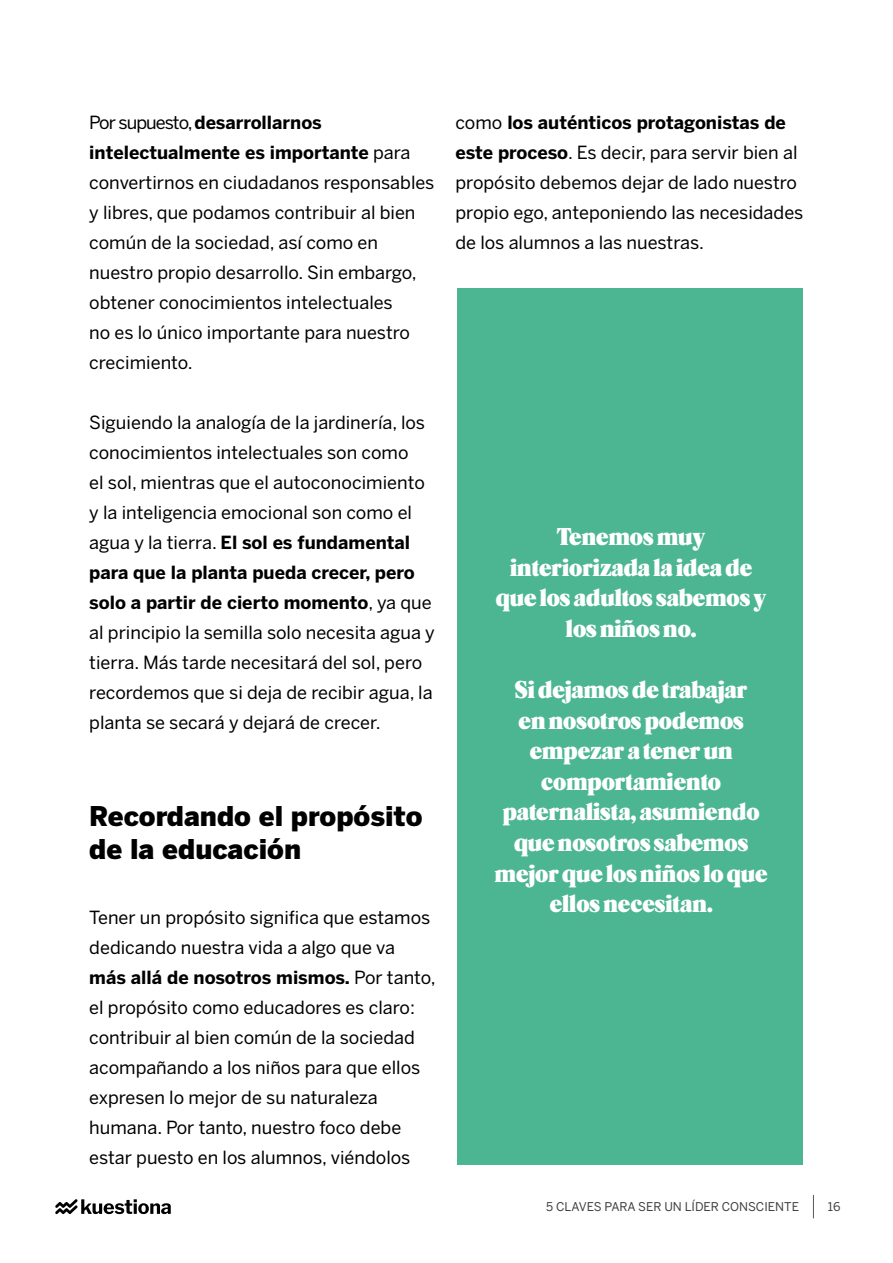
<style>
.page{position:relative;width:893px;height:1263px;background:#fff}
.page>*{position:absolute;margin:0;border:0;box-sizing:border-box;transform-origin:0 0}
.t1{font:900 27px/32.4px "Benton Sans";color:#000}
.t2{font:25.5px/30.6px "Caslon Black SH";color:#fff;text-align:center}
.t3{font:18px/30px "Benton Sans";color:#000}
.t4{font:12px "Benton Sans";color:#3c3c3b}
.s1{font-weight:700}
</style>
<div class="page">
<svg style="left:55px;top:1199px;width:116px;height:15px"></svg>
<svg style="left:813px;top:1195px;width:1px;height:23px"></svg>
<div style="left:457px;top:289px;width:345px;height:876px;background:#4cb692"></div>
<p class="t3" style="left:89px;top:107px;width:347px">Por supuesto, <span class="s1">desarrollarnos intelectualmente es importante</span> para convertirnos en ciudadanos responsables y libres, que podamos contribuir al bien común de la sociedad, así como en nuestro propio desarrollo. Sin embargo, obtener conocimientos intelectuales<br>no es lo único importante para nuestro crecimiento.</p>
<p class="t3" style="left:89px;top:407px;width:347px">Siguiendo la analogía de la jardinería, los conocimientos intelectuales son como<br>el sol, mientras que el autoconocimiento y la inteligencia emocional son como el agua y la tierra. <span class="s1">El sol es fundamental para que la planta pueda crecer, pero solo a partir de cierto momento</span>, ya que al principio la semilla solo necesita agua y tierra. Más tarde necesitará del sol, pero recordemos que si deja de recibir agua, la planta se secará y dejará de crecer.</p>
<h1 class="t1" style="left:89px;top:800px;width:335px">Recordando el propósito de la educación</h1>
<p class="t3" style="left:89px;top:902px;width:348px">Tener un propósito significa que estamos dedicando nuestra vida a algo que va <span class="s1">más allá de nosotros mismos.</span> Por tanto, el propósito como educadores es claro: contribuir al bien común de la sociedad acompañando a los niños para que ellos expresen lo mejor de su naturaleza humana. Por tanto, nuestro foco debe estar puesto en los alumnos, viéndolos</p>
<p class="t3" style="left:455px;top:107px;width:349px">como <span class="s1">los auténticos protagonistas de este proceso</span>. Es decir, para servir bien al propósito debemos dejar de lado nuestro propio ego, anteponiendo las necesidades de los alumnos a las nuestras.</p>
<h2 class="t2" style="left:496px;top:522px;width:272px">Tenemos muy interiorizada la idea de que los adultos sabemos y los niños no.</h2>
<h2 class="t2" style="left:495px;top:675px;width:274px">Si dejamos de trabajar<br>en nosotros podemos empezar a tener un comportamiento paternalista, asumiendo que nosotros sabemos mejor que los niños lo que ellos necesitan.</h2>
<p class="t4" style="left:546px;top:1199px;width:254px">5 CLAVES PARA SER UN LÍDER CONSCIENTE</p>
<p class="t4" style="left:828px;top:1199px;width:14px">16</p>
</div>
